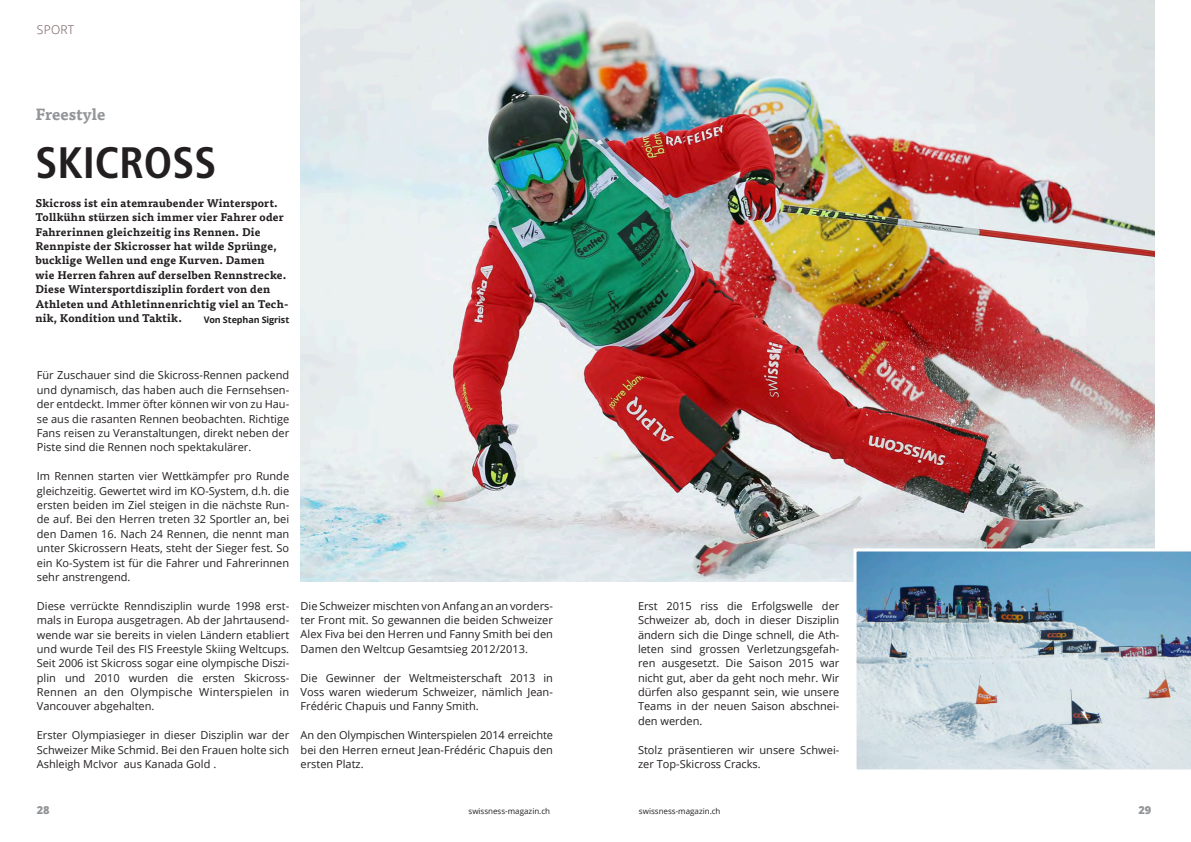
<style>
.page{position:relative;width:1191px;height:842px;background:#fff}
.page>*{position:absolute;margin:0;border:0;box-sizing:border-box;transform-origin:0 0}
.t1{font:700 condensed 44px "Frutiger LT";color:#231f20}
.t2{font:700 16px "Tisa Pro";color:#939598}
.t3{font:300 12px "Open Sans";letter-spacing:.025em;color:#684a4f}
.t4{font:11px/14.4px "Open Sans";color:#231f20;text-align:justify}
.t5{font:700 11px/14.4px "Tisa Pro";letter-spacing:.02em;color:#231f20}
.t6{font:800 11px "Open Sans";color:#939598}
.t7{font:700 9px "Open Sans";letter-spacing:-.01em;color:#231f20}
.t8{font:8px "Open Sans";color:#231f20}
</style>
<div class="page">
<img style="left:300px;top:0;width:854px;height:581px">
<svg style="left:853px;top:548px;width:338px;height:222px;background:#a8c0cf"></svg>
<p class="t3" style="left:37px;top:21px;width:39px">SPORT</p>
<h2 class="t2" style="left:35px;top:102px;width:72px">Freestyle</h2>
<h1 class="t1" style="left:35px;top:137px;width:182px">SKICROSS</h1>
<p class="t5" style="left:35px;top:195px;width:255px">Skicross ist ein atemraubender Wintersport.<br>Tollkühn stürzen sich immer vier Fahrer oder Fahrerinnen gleichzeitig ins Rennen. Die Rennpiste der Skicrosser hat wilde Sprünge, bucklige Wellen und enge Kurven. Damen<br>wie Herren fahren auf derselben Rennstrecke.<br>Diese Wintersportdisziplin fordert von den Athleten und Athletinnenrichtig viel an Tech&shy;nik, Kondition und Taktik.</p>
<p class="t7" style="left:204px;top:314px;width:87px">Von Stephan Sigrist</p>
<p class="t4" style="left:37px;top:368px;width:254px">Für Zuschauer sind die Skicross-Rennen packend und dynamisch, das haben auch die Fernsehsen&shy;der entdeckt. Immer öfter können wir von zu Hau&shy;se aus die rasanten Rennen beobachten. Richtige Fans reisen zu Veranstaltungen, direkt neben der Piste sind die Rennen noch spektakulärer.</p>
<p class="t4" style="left:37px;top:469px;width:254px">Im Rennen starten vier Wettkämpfer pro Runde gleichzeitig. Gewertet wird im KO-System, d.h. die ersten beiden im Ziel steigen in die nächste Run&shy;de auf. Bei den Herren treten 32 Sportler an, bei den Damen 16. Nach 24 Rennen, die nennt man unter Skicrossern Heats, steht der Sieger fest. So ein Ko-System ist für die Fahrer und Fahrerinnen sehr anstrengend.</p>
<p class="t4" style="left:37px;top:598px;width:254px">Diese verrückte Renndisziplin wurde 1998 erst&shy;mals in Europa ausgetragen. Ab der Jahrtausend&shy;wende war sie bereits in vielen Ländern etabliert und wurde Teil des FIS Freestyle Skiing Weltcups.<br>Seit 2006 ist Skicross sogar eine olympische Diszi&shy;plin und 2010 wurden die ersten Skicross-Rennen an den Olympische Winterspielen in Vancouver abgehalten.</p>
<p class="t4" style="left:37px;top:728px;width:254px">Erster Olympiasieger in dieser Disziplin war der Schweizer Mike Schmid. Bei den Frauen holte sich Ashleigh McIvor aus Kanada Gold .</p>
<p class="t4" style="left:300px;top:598px;width:254px">Die Schweizer mischten von Anfang an an vorders&shy;ter Front mit. So gewannen die beiden Schweizer Alex Fiva bei den Herren und Fanny Smith bei den Damen den Weltcup Gesamtsieg 2012/2013.</p>
<p class="t4" style="left:300px;top:670px;width:254px">Die Gewinner der Weltmeisterschaft 2013 in Voss waren wiederum Schweizer, nämlich Jean-Frédéric Chapuis und Fanny Smith.</p>
<p class="t4" style="left:300px;top:728px;width:254px">An den Olympischen Winterspielen 2014 erreichte bei den Herren erneut Jean-Frédéric Chapuis den ersten Platz.</p>
<p class="t4" style="left:638px;top:598px;width:203px">Erst 2015 riss die Erfolgswelle der Schweizer ab, doch in dieser Disziplin ändern sich die Dinge schnell, die Ath&shy;leten sind grossen Verletzungsgefah&shy;ren ausgesetzt. Die Saison 2015 war nicht gut, aber da geht noch mehr. Wir dürfen also gespannt sein, wie unsere Teams in der neuen Saison abschnei&shy;den werden.</p>
<p class="t4" style="left:638px;top:742px;width:203px">Stolz präsentieren wir unsere Schwei&shy;zer Top-Skicross Cracks.</p>
<p class="t6" style="left:37px;top:801px;width:14px">28</p>
<p class="t8" style="left:468px;top:805px;width:83px">swissness-magazin.ch</p>
<p class="t8" style="left:639px;top:805px;width:83px">swissness-magazin.ch</p>
<p class="t6" style="left:1138px;top:801px;width:14px">29</p>
</div>
